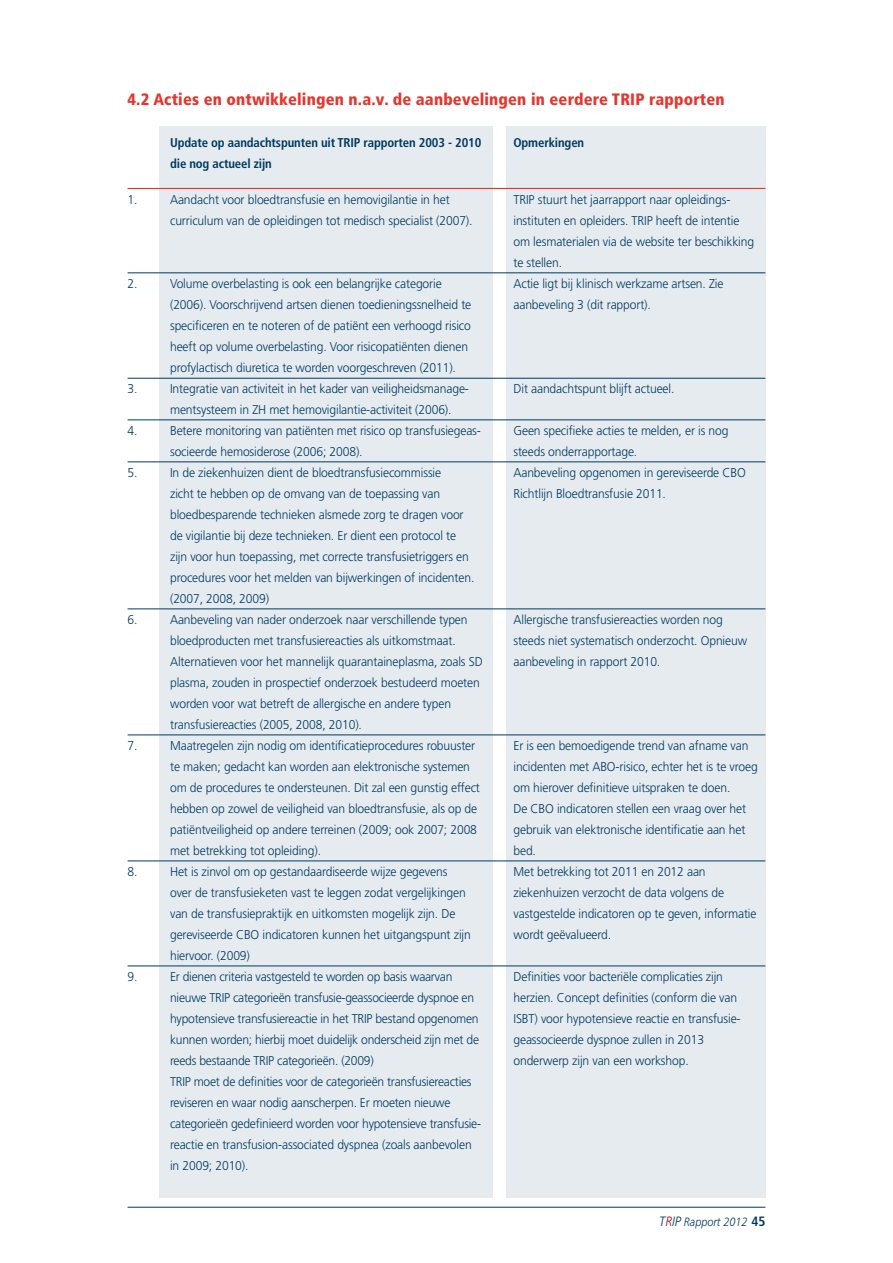
<style>
.page{position:relative;width:893px;height:1263px;background:#fff}
.page>*{position:absolute;margin:0;border:0;box-sizing:border-box;transform-origin:0 0}
.t1{font:900 condensed 16.5px "Frutiger";letter-spacing:.01em;color:#e5352c}
.t2{font:300 12.75px/21px "Frutiger";letter-spacing:-.01em;color:#003a62;scale:.95 1}
.t3{font:700 condensed 12.75px/21px "Frutiger";letter-spacing:-.01em;color:#003a62}
.t4{font:italic 300 12px "Frutiger";color:#003a62;scale:.9 1}
.s1{font-size:13.5px}
.s2{font-size:13.5px;color:#a60b16}
.s3{font-weight:700;font-style:normal;font-stretch:condensed;font-size:13.5px}
</style>
<div class="page">
<hr style="left:128px;top:1207px;width:637px;height:1px;background:#003a62">
<div style="left:159px;top:126px;width:334px;height:1071px;background:#e6ebef"></div>
<div style="left:506px;top:126px;width:259px;height:1071px;background:#e6ebef"></div>
<hr style="left:128px;top:188px;width:637px;height:1px;background:#e5352c">
<hr style="left:128px;top:273px;width:637px;height:1px;background:#003a62">
<hr style="left:128px;top:378px;width:637px;height:1px;background:#003a62">
<hr style="left:128px;top:420px;width:637px;height:1px;background:#003a62">
<hr style="left:128px;top:462px;width:637px;height:1px;background:#003a62">
<hr style="left:128px;top:609px;width:637px;height:1px;background:#003a62">
<hr style="left:128px;top:735px;width:637px;height:1px;background:#003a62">
<hr style="left:128px;top:861px;width:637px;height:1px;background:#003a62">
<hr style="left:128px;top:966px;width:637px;height:1px;background:#003a62">
<p class="t1" style="left:128px;top:89px;width:599px">4.2 Acties en ontwikkelingen n.a.v. de aanbevelingen in eerdere TRIP rapporten</p>
<p class="t3" style="left:170px;top:132px;width:313px">Update op aandachtspunten uit TRIP rapporten 2003 - 2010 die nog actueel zijn</p>
<p class="t2" style="left:128px;top:189px;width:12px">1.</p>
<p class="t2" style="left:170px;top:189px;width:320px">Aandacht voor bloedtransfusie en hemovigilantie in het curriculum van de opleidingen tot medisch specialist (2007).</p>
<p class="t2" style="left:128px;top:273px;width:12px">2.</p>
<p class="t2" style="left:170px;top:273px;width:319px">Volume overbelasting is ook een belangrijke categorie (2006). Voorschrijvend artsen dienen toedieningssnelheid te specificeren en te noteren of de patiënt een verhoogd risico heeft op volume overbelasting. Voor risicopatiënten dienen profylactisch diuretica te worden voorgeschreven (2011).</p>
<p class="t2" style="left:128px;top:378px;width:12px">3.</p>
<p class="t2" style="left:170px;top:378px;width:316px">Integratie van activiteit in het kader van veiligheidsmanage&shy;mentsysteem in ZH met hemovigilantie-activiteit (2006).</p>
<p class="t2" style="left:128px;top:420px;width:12px">4.</p>
<p class="t2" style="left:170px;top:420px;width:329px">Betere monitoring van patiënten met risico op transfusiegeas&shy;socieerde hemosiderose (2006; 2008).</p>
<p class="t2" style="left:128px;top:462px;width:12px">5.</p>
<p class="t2" style="left:170px;top:462px;width:322px">In de ziekenhuizen dient de bloedtransfusiecommissie<br>zicht te hebben op de omvang van de toepassing van bloedbesparende technieken alsmede zorg te dragen voor de vigilantie bij deze technieken. Er dient een protocol te zijn voor hun toepassing, met correcte transfusietriggers en procedures voor het melden van bijwerkingen of incidenten. (2007, 2008, 2009)</p>
<p class="t2" style="left:128px;top:609px;width:12px">6.</p>
<p class="t2" style="left:170px;top:609px;width:331px">Aanbeveling van nader onderzoek naar verschillende typen bloedproducten met transfusiereacties als uitkomstmaat.<br>Alternatieven voor het mannelijk quarantaineplasma, zoals SD plasma, zouden in prospectief onderzoek bestudeerd moeten worden voor wat betreft de allergische en andere typen transfusiereacties (2005, 2008, 2010).</p>
<p class="t2" style="left:128px;top:735px;width:12px">7.</p>
<p class="t2" style="left:170px;top:735px;width:328px">Maatregelen zijn nodig om identificatieprocedures robuuster te maken; gedacht kan worden aan elektronische systemen om de procedures te ondersteunen. Dit zal een gunstig effect hebben op zowel de veiligheid van bloedtransfusie, als op de patiëntveiligheid op andere terreinen (2009; ook 2007; 2008 met betrekking tot opleiding).</p>
<p class="t2" style="left:128px;top:861px;width:12px">8.</p>
<p class="t2" style="left:170px;top:861px;width:318px">Het is zinvol om op gestandaardiseerde wijze gegevens over de transfusieketen vast te leggen zodat vergelijkingen van de transfusiepraktijk en uitkomsten mogelijk zijn. De gereviseerde CBO indicatoren kunnen het uitgangspunt zijn hiervoor. (2009)</p>
<p class="t2" style="left:128px;top:966px;width:12px">9.</p>
<p class="t2" style="left:170px;top:966px;width:329px">Er dienen criteria vastgesteld te worden op basis waarvan nieuwe TRIP categorieën transfusie-geassocieerde dyspnoe en hypotensieve transfusiereactie in het TRIP bestand opgenomen kunnen worden; hierbij moet duidelijk onderscheid zijn met de reeds bestaande TRIP categorieën. (2009)<br>TRIP moet de definities voor de categorieën transfusiereacties reviseren en waar nodig aanscherpen. Er moeten nieuwe categorieën gedefinieerd worden voor hypotensieve transfusie&shy;reactie en transfusion-associated dyspnea (zoals aanbevolen in 2009; 2010).</p>
<p class="t3" style="left:513px;top:132px;width:72px">Opmerkingen</p>
<p class="t2" style="left:513px;top:189px;width:255px">TRIP stuurt het jaarrapport naar opleidings&shy;instituten en opleiders. TRIP heeft de intentie om lesmaterialen via de website ter beschikking te stellen.<br>Actie ligt bij klinisch werkzame artsen. Zie aanbeveling 3 (dit rapport).</p>
<p class="t2" style="left:513px;top:378px;width:171px">Dit aandachtspunt blijft actueel.</p>
<p class="t2" style="left:513px;top:420px;width:246px">Geen specifieke acties te melden, er is nog steeds onderrapportage.<br>Aanbeveling opgenomen in gereviseerde CBO Richtlijn Bloedtransfusie 2011.</p>
<p class="t2" style="left:513px;top:609px;width:247px">Allergische transfusiereacties worden nog steeds niet systematisch onderzocht. Opnieuw aanbeveling in rapport 2010.</p>
<p class="t2" style="left:513px;top:735px;width:259px">Er is een bemoedigende trend van afname van incidenten met ABO-risico, echter het is te vroeg om hierover definitieve uitspraken te doen.<br>De CBO indicatoren stellen een vraag over het gebruik van elektronische identificatie aan het bed.<br>Met betrekking tot 2011 en 2012 aan ziekenhuizen verzocht de data volgens de vastgestelde indicatoren op te geven, informatie wordt geëvalueerd.</p>
<p class="t2" style="left:513px;top:966px;width:241px">Definities voor bacteriële complicaties zijn herzien. Concept definities (conform die van ISBT) voor hypotensieve reactie en transfusie&shy;geassocieerde dyspnoe zullen in 2013 onderwerp zijn van een workshop.</p>
<p class="t4" style="left:659px;top:1214px;width:119px"><span class="s1">T</span><span class="s2">R</span><span class="s1">IP</span> Rapport 2012 <span class="s3">45</span></p>
</div>
